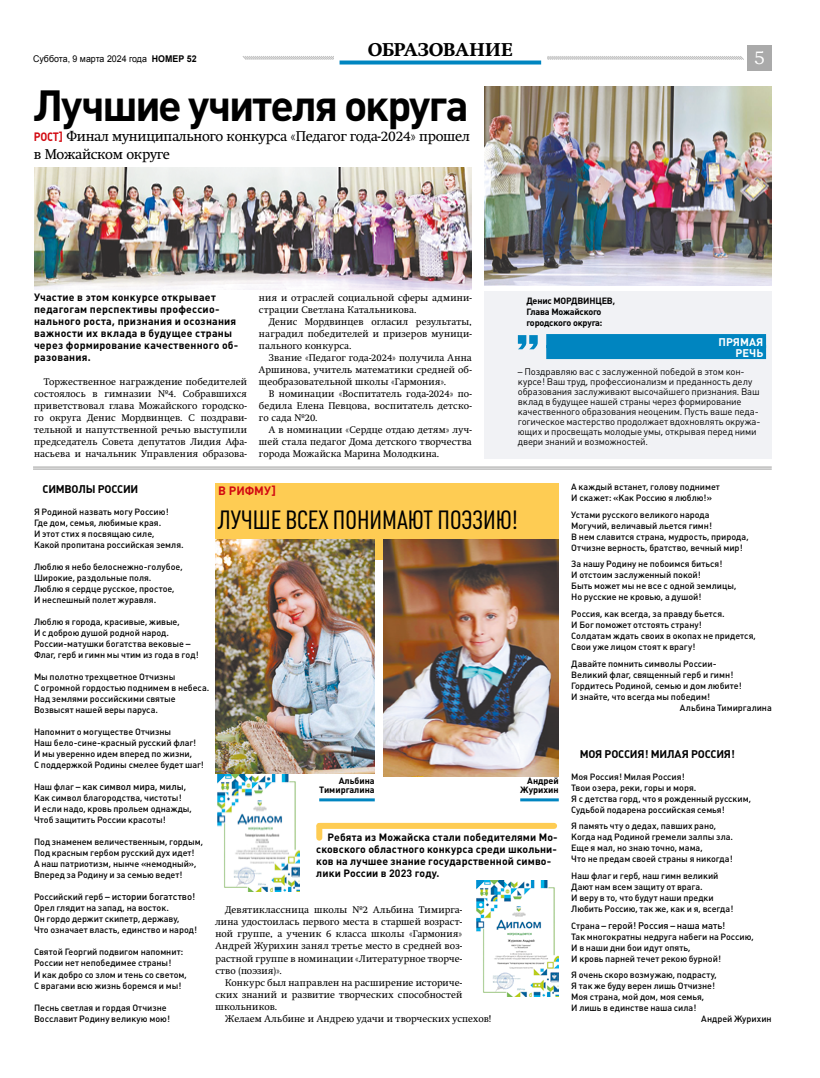
<style>
.page{position:relative;width:820px;height:1078px;background:#fff}
.page>*{position:absolute;margin:0;border:0;box-sizing:border-box;transform-origin:0 0}
.t1{font:700 43px "Plumb";letter-spacing:-.045em;color:#000}
.t2{font:26px "Plumb Condensed";color:#000}
.t3{font:18px "Swift Extra Bold C";letter-spacing:-.01em;color:#000}
.t4{font:18px "Bookman Old Style";color:#fff}
.t5{font:14px/18px "Swift C";letter-spacing:-.02em;color:#000}
.t6{font:700 12px "Plumb";letter-spacing:-.005em;color:#d20a11}
.t7{font:700 11px "Plumb";letter-spacing:-.02em;color:#000}
.t8{font:700 11px/11px "Plumb";color:#fff;text-align:right}
.t9{font:700 10.5px/12px "Plumb";letter-spacing:.015em;color:#000}
.t10{font:9.6px/12px "Swift C";letter-spacing:.015em;color:#000;text-align:justify}
.t11{font:9.5px/10px "Plumb";letter-spacing:-.015em;color:#000}
.t12{font:500 9.5px "Plumb";letter-spacing:-.005em;color:#000}
.t13{font:9.3px "Arial";color:#000;scale:.95 1}
.t14{font:500 9px/11px "Plumb";letter-spacing:-.005em;color:#000}
.t15{font:700 9px/11px "Plumb";letter-spacing:-.02em;color:#000}
.t16{font:700 9px/9px "Plumb";color:#000;text-align:right}
.s1{font-weight:700}
.s2{font-family:"Plumb";font-weight:700;font-size:12px;color:#d20a11}
.s3{font-size:9.5px}
.s4{font-size:9px}
</style>
<div class="page">
<div style="left:746px;top:45px;width:25px;height:25px;background:#aaa"></div>
<svg style="left:242px;top:56px;width:502px;height:4px"></svg>
<div style="left:334px;top:42px;width:212px;height:26px;background:#fff"></div>
<svg style="left:339px;top:60px;width:202px;height:4px"></svg>
<img style="left:34px;top:168px;width:437px;height:121px">
<div style="left:483px;top:291px;width:288px;height:167px;background:#f1f2f5"></div>
<div style="left:546px;top:334px;width:219px;height:14px;background:#0085c0"></div>
<div style="left:546px;top:345px;width:219px;height:14px;background:#0085c0"></div>
<svg style="left:517px;top:335px;width:20px;height:14px"></svg>
<img style="left:484px;top:86px;width:287px;height:200px">
<div style="left:319px;top:822px;width:235px;height:6px;background:#fecc53"></div>
<div style="left:316px;top:825px;width:6px;height:12px;background:#fecc53"></div>
<div style="left:215px;top:482px;width:343px;height:77px;background:#fecc53"></div>
<img style="left:383px;top:539px;width:175px;height:237px">
<img style="left:215px;top:539px;width:159px;height:234px">
<hr style="left:319px;top:798px;width:55px;height:3px;background:#0085c0">
<hr style="left:520px;top:798px;width:38px;height:3px;background:#0085c0">
<img style="left:476px;top:880px;width:82px;height:116px">
<img style="left:217px;top:774px;width:82px;height:116px">
<hr style="left:33px;top:466px;width:738px;height:1px;background:#9d9d9c">
<hr style="left:33px;top:468px;width:738px;height:1px;background:#9d9d9c">
<h3 class="t3" style="left:368px;top:39px;width:146px">ОБРАЗОВАНИЕ</h3>
<p class="t13" style="left:33px;top:52px;width:174px">Суббота, 9 марта 2024 года <span class="s1">НОМЕР 52</span></p>
<h3 class="t4" style="left:753px;top:46px;width:13px">5</h3>
<h1 class="t1" style="left:34px;top:81px;width:436px">Лучшие учителя округа</h1>
<h3 class="t5" style="left:34px;top:127px;width:437px"><span class="s2">РОСТ]</span> Финал муниципального конкурса «Педагог года-2024» прошел в Можайском округе</h3>
<p class="t9" style="left:34px;top:291px;width:206px">Участие в этом конкурсе открывает педагогам перспективы профессио&shy;нального роста, признания и осознания важности их вклада в будущее страны через формирование качественного об&shy;разования.</p>
<p class="t10" style="left:34px;top:375px;width:214px;text-indent:10px">Торжественное награждение победителей состоялось в гимназии №4. Собравшихся приветствовал глава Можайского городско&shy;го округа Денис Мордвинцев. С поздрави&shy;тельной и напутственной речью выступили председатель Совета депутатов Лидия Афа&shy;насьева и начальник Управления образова-</p>
<p class="t10" style="left:259px;top:291px;width:214px">ния и отраслей социальной сферы админи&shy;страции Светлана Катальникова.</p>
<p class="t10" style="left:259px;top:315px;width:214px;text-indent:10px">Денис Мордвинцев огласил результаты, наградил победителей и призеров муници&shy;пального конкурса.</p>
<p class="t10" style="left:259px;top:351px;width:214px;text-indent:10px">Звание «Педагог года-2024» получила Анна Аршинова, учитель математики средней об&shy;щеобразовательной школы «Гармония».</p>
<p class="t10" style="left:259px;top:387px;width:214px;text-indent:10px">В номинации «Воспитатель года-2024» по&shy;бедила Елена Певцова, воспитатель детско&shy;го сада №20.</p>
<p class="t10" style="left:259px;top:423px;width:214px;text-indent:10px">А в номинации «Сердце отдаю детям» луч&shy;шей стала педагог Дома детского творчества города Можайска Марина Молодкина.</p>
<p class="t15" style="left:526px;top:295px;width:90px">Денис МОРДВИНЦЕВ,<br>Глава Можайского городского округа:</p>
<p class="t8" style="left:718px;top:336px;width:46px">ПРЯМАЯ<br>РЕЧЬ</p>
<p class="t11" style="left:517px;top:366px;width:244px">– Поздравляю вас с заслуженной победой в этом кон&shy;курсе! Ваш труд, профессионализм и преданность делу образования заслуживают высочайшего признания. Ваш вклад в будущее нашей страны через формирование качественного образования неоценим. Пусть ваше педа&shy;гогическое мастерство продолжает вдохновлять окружа&shy;ющих и просвещать молодые умы, открывая перед ними двери знаний и возможностей.</p>
<p class="t7" style="left:43px;top:483px;width:97px">СИМВОЛЫ РОССИИ</p>
<p class="t14" style="left:34px;top:506px;width:151px">Я Родиной назвать могу Россию!<br>Где дом, семья, любимые края.<br>И этот стих я посвящаю силе,<br>Какой пропитана российская земля.</p>
<p class="t14" style="left:34px;top:561px;width:150px">Люблю я небо белоснежно-голубое,<br>Широкие, раздольные поля.<br>Люблю я сердце русское, простое,<br>И неспешный полет журавля.</p>
<p class="t14" style="left:34px;top:616px;width:166px">Люблю я города, красивые, живые,<br>И с доброю душой родной народ.<br>России-матушки богатства вековые <span class="s3">– </span>Флаг, герб и гимн мы чтим из года в год!</p>
<p class="t14" style="left:34px;top:671px;width:177px">Мы полотно трехцветное Отчизны<br>С огромной гордостью поднимем в небеса.<br>Над землями российскими святые Возвысят нашей веры паруса.</p>
<p class="t14" style="left:34px;top:726px;width:171px">Напомнит о могуществе Отчизны<br>Наш бело-сине-красный русский флаг!<br>И мы уверенно идем вперед по жизни,<br>С поддержкой Родины смелее будет шаг!</p>
<p class="t12" style="left:34px;top:781px;width:154px"><span class="s4">Наш флаг</span> – как символ мира, милы,</p>
<p class="t14" style="left:34px;top:792px;width:159px">Как символ благородства, чистоты!<br>И если надо, кровь прольем однажды,<br>Чтоб защитить России красоты!</p>
<p class="t14" style="left:34px;top:836px;width:170px">Под знаменем величественным, гордым, Под красным гербом русский дух идет!<br>А наш патриотизм, нынче «немодный», Вперед за Родину и за семью ведет!</p>
<p class="t12" style="left:34px;top:891px;width:163px"><span class="s4">Российский герб</span> – истории богатство!</p>
<p class="t14" style="left:34px;top:902px;width:165px">Орел глядит на запад, на восток.<br>Он гордо держит скипетр, державу,<br>Что означает власть, единство и народ!</p>
<p class="t14" style="left:34px;top:946px;width:154px">Святой Георгий подвигом напомнит:<br>России нет непобедимее страны!<br>И как добро со злом и тень со светом, С врагами всю жизнь боремся и мы!</p>
<p class="t14" style="left:34px;top:1001px;width:137px">Песнь светлая и гордая Отчизне<br>Восславит Родину великую мою!</p>
<h3 class="t6" style="left:218px;top:484px;width:59px">В РИФМУ]</h3>
<h2 class="t2" style="left:218px;top:506px;width:301px">ЛУЧШЕ ВСЕХ ПОНИМАЮТ ПОЭЗИЮ!</h2>
<p class="t16" style="left:319px;top:775px;width:57px">Альбина<br>Тимиргалина</p>
<p class="t16" style="left:520px;top:775px;width:40px">Андрей<br>Журихин</p>
<p class="t9" style="left:316px;top:831px;width:243px;text-indent:11px">Ребята из Можайска стали победителями Мо&shy;сковского областного конкурса среди школьни&shy;ков на лучшее знание государственной симво&shy;лики России в 2023 году.</p>
<p class="t10" style="left:215px;top:903px;width:248px;text-indent:10px">Девятиклассница школы №2 Альбина Тимирга&shy;лина удостоилась первого места в старшей возраст&shy;ной группе, а ученик 6 класса школы «Гармония» Андрей Журихин занял третье место в средней воз&shy;растной группе в номинации «Литературное творче&shy;ство (поэзия)».</p>
<p class="t10" style="left:215px;top:975px;width:248px;text-indent:10px">Конкурс был направлен на расширение историче&shy;ских знаний и развитие творческих способностей школьников.</p>
<p class="t10" style="left:225px;top:1011px;width:267px">Желаем Альбине и Андрею удачи и творческих успехов!</p>
<p class="t14" style="left:571px;top:481px;width:150px">А каждый встанет, голову поднимет<br>И скажет: «Как Россию я люблю!»</p>
<p class="t14" style="left:571px;top:508px;width:179px">Устами русского великого народа Могучий, величавый льется гимн!<br>В нем славится страна, мудрость, природа, Отчизне верность, братство, вечный мир!</p>
<p class="t14" style="left:571px;top:558px;width:167px">За нашу Родину не побоимся биться!<br>И отстоим заслуженный покой!<br>Быть может мы не все с одной землицы,<br>Но русские не кровью, а душой!</p>
<p class="t14" style="left:571px;top:608px;width:186px">Россия, как всегда, за правду бьется.<br>И Бог поможет отстоять страну!<br>Солдатам ждать своих в окопах не придется, Свои уже лицом стоят к врагу!</p>
<p class="t14" style="left:571px;top:657px;width:147px">Давайте помнить символы России-</p>
<p class="t14" style="left:571px;top:668px;width:163px">Великий флаг, священный герб и гимн!</p>
<p class="t14" style="left:571px;top:679px;width:172px">Гордитесь Родиной, семью и дом любите!</p>
<p class="t14" style="left:571px;top:690px;width:140px">И знайте, что всегда мы победим!</p>
<p class="t14" style="left:679px;top:701px;width:93px">Альбина Тимиргалина</p>
<p class="t7" style="left:579px;top:747px;width:157px">МОЯ РОССИЯ! МИЛАЯ РОССИЯ!</p>
<p class="t14" style="left:571px;top:770px;width:181px">Моя Россия! Милая Россия!<br>Твои озера, реки, горы и моря.<br>Я с детства горд, что я рожденный русским, Судьбой подарена российская семья!</p>
<p class="t14" style="left:571px;top:820px;width:163px">Я память чту о дедах, павших рано, Когда над Родиной гремели залпы зла.<br>Еще я мал, но знаю точно, мама,<br>Что не предам своей страны я никогда!</p>
<p class="t14" style="left:571px;top:870px;width:164px">Наш флаг и герб, наш гимн великий<br>Дают нам всем защиту от врага.<br>И веру в то, что будут наши предки<br>Любить Россию, так же, как и я, всегда!</p>
<p class="t12" style="left:571px;top:919px;width:156px"><span class="s4">Страна</span> – герой! Россия – наша мать!</p>
<p class="t14" style="left:571px;top:930px;width:184px">Так многократны недруга набеги на Россию,<br>И в наши дни бои идут опять,<br>И кровь парней течет рекою бурной!</p>
<p class="t14" style="left:571px;top:969px;width:147px">Я очень скоро возмужаю, подрасту,</p>
<p class="t14" style="left:571px;top:980px;width:145px">Я так же буду верен лишь Отчизне!</p>
<p class="t14" style="left:571px;top:991px;width:134px">Моя страна, мой дом, моя семья,</p>
<p class="t14" style="left:571px;top:1002px;width:127px">И лишь в единстве наша сила!</p>
<p class="t14" style="left:701px;top:1013px;width:72px">Андрей Журихин</p>
</div>
